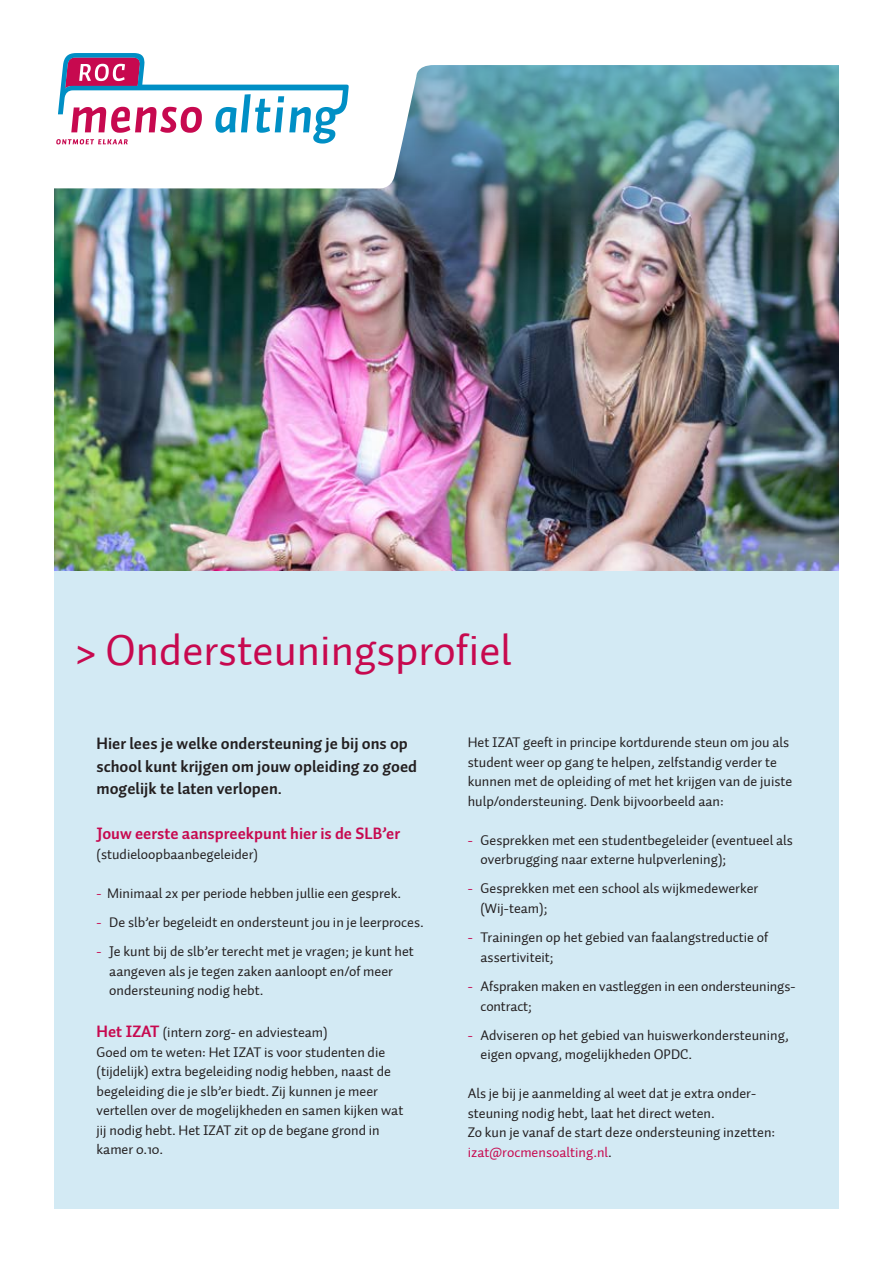
<style>
.page{position:relative;width:893px;height:1263px;background:#fff}
.page>*{position:absolute;margin:0;border:0;box-sizing:border-box;transform-origin:0 0}
.t1{font:44.1px "Auto 1";color:#c7094f}
.t2{font:700 16.5px/22.5px "Auto 1";color:#231f20}
.t3{font:700 16.5px "Auto 1";color:#c7094f}
.t4{font:14.25px/19.5px "Auto 1";color:#231f20}
.s1{font-size:14.25px}
.s2{color:#c7094f}
.s3{font-weight:700;font-size:16.5px;color:#c7094f}
</style>
<div class="page">
<div style="left:54px;top:566px;width:785px;height:643px;background:#d3eaf4"></div>
<img style="left:54px;top:243px;width:785px;height:327px">
<img style="left:54px;top:189px;width:785px;height:54px">
<img style="left:54px;top:65px;width:785px;height:124px">
<svg style="left:56px;top:53px;width:293px;height:91px"></svg>
<p class="t1" style="left:75px;top:623px;width:438px">&gt; Ondersteuningsprofiel</p>
<p class="t2" style="left:97px;top:733px;width:322px">Hier lees je welke ondersteuning je bij ons op school kunt krijgen om jouw opleiding zo goed mogelijk te laten verlopen<span class="s1">.</span></p>
<p class="t3" style="left:97px;top:823px;width:305px">Jouw eerste aanspreekpunt hier is de SLB’er</p>
<p class="t4" style="left:97px;top:844px;width:163px">(studieloopbaanbegeleider)</p>
<p class="t4" style="left:97px;top:883px;width:306px"><span class="s2">-</span> Minimaal 2x per periode hebben jullie een gesprek.</p>
<p class="t4" style="left:97px;top:913px;width:329px"><span class="s2">-</span> De slb’er begeleidt en ondersteunt jou in je leerproces.</p>
<p class="t4" style="left:109px;top:942px;width:306px;text-indent:-13px"><span class="s2">-</span> Je kunt bij de slb’er terecht met je vragen; je kunt het aangeven als je tegen zaken aanloopt en/of meer ondersteuning nodig hebt.</p>
<p class="t4" style="left:97px;top:1023px;width:290px"><span class="s3">Het IZAT</span> (intern zorg- en adviesteam)<br>Goed om te weten: Het IZAT is voor studenten die</p>
<p class="t4" style="left:97px;top:1062px;width:296px">(tijdelijk) extra begeleiding nodig hebben, naast de</p>
<p class="t4" style="left:97px;top:1081px;width:283px">begeleiding die je slb’er biedt. Zij kunnen je meer</p>
<p class="t4" style="left:97px;top:1101px;width:308px">vertellen over de mogelijkheden en samen kijken wat</p>
<p class="t4" style="left:97px;top:1120px;width:285px">jij nodig hebt. Het IZAT zit op de begane grond in</p>
<p class="t4" style="left:97px;top:1140px;width:68px">kamer 0.10.</p>
<p class="t4" style="left:468px;top:733px;width:326px">Het IZAT geeft in principe kortdurende steun om jou als student weer op gang te helpen, zelfstandig verder te kunnen met de opleiding of met het krijgen van de juiste hulp/ondersteuning. Denk bijvoorbeeld aan:</p>
<p class="t4" style="left:480px;top:830px;width:314px;text-indent:-13px"><span class="s2">-</span> Gesprekken met een studentbegeleider (eventueel als overbrugging naar externe hulpverlening);</p>
<p class="t4" style="left:468px;top:879px;width:292px"><span class="s2">-</span> Gesprekken met een school als wijkmedewerker</p>
<p class="t4" style="left:480px;top:899px;width:68px">(Wij-team);</p>
<p class="t4" style="left:480px;top:928px;width:289px;text-indent:-13px"><span class="s2">-</span> Trainingen op het gebied van faalangstreductie of assertiviteit;</p>
<p class="t4" style="left:480px;top:977px;width:316px;text-indent:-13px"><span class="s2">-</span> Afspraken maken en vastleggen in een ondersteunings&shy;contract;</p>
<p class="t4" style="left:480px;top:1025px;width:310px;text-indent:-13px"><span class="s2">-</span> Adviseren op het gebied van huiswerkondersteuning, eigen opvang, mogelijkheden OPDC.</p>
<p class="t4" style="left:468px;top:1084px;width:290px">Als je bij je aanmelding al weet dat je extra onder-</p>
<p class="t4" style="left:468px;top:1103px;width:249px">steuning nodig hebt, laat het direct weten.</p>
<p class="t4" style="left:468px;top:1123px;width:309px">Zo kun je vanaf de start deze ondersteuning inzetten: <span class="s2">izat@rocmensoalting.nl</span>.</p>
</div>
